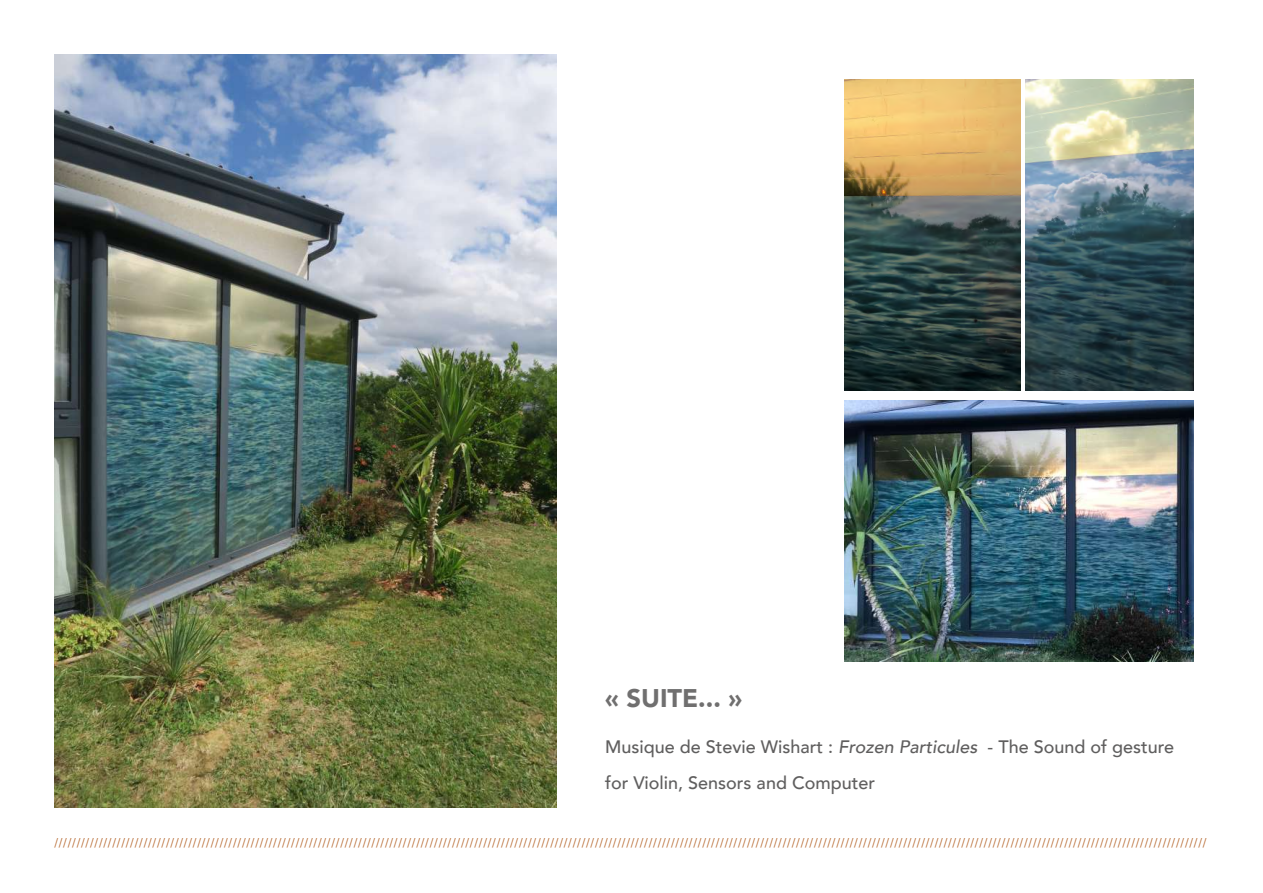
<style>
.page{position:relative;width:1263px;height:893px;background:#fff}
.page>*{position:absolute;margin:0;border:0;box-sizing:border-box;transform-origin:0 0}
.t1{font:900 25.5px "Avenir";color:#706f6f}
.t2{font:500 18px/36px "Avenir";color:#5f5e5e}
.t3{font:13.5px "Minion Pro";color:#b6672d}
.s1{font-style:italic}
</style>
<div class="page">
<img style="left:54px;top:54px;width:502px;height:754px">
<img style="left:1025px;top:80px;width:168px;height:310px">
<img style="left:845px;top:80px;width:175px;height:310px">
<img style="left:845px;top:401px;width:348px;height:261px">
<h1 class="t1" style="left:605px;top:676px;width:138px">« SUITE... »</h1>
<h2 class="t2" style="left:605px;top:728px;width:570px">Musique de Stevie Wishart : <span class="s1">Frozen Particules</span> - The Sound of gesture for Violin, Sensors and Computer</h2>
<p class="t3" style="left:54px;top:833px;width:1154px">//////////////////////////////////////////////////////////////////////////////////////////////////////////////////////////////////////////////////////////////////////////////////////////////////////////////////////////////////////////////////////////////////</p>
</div>
